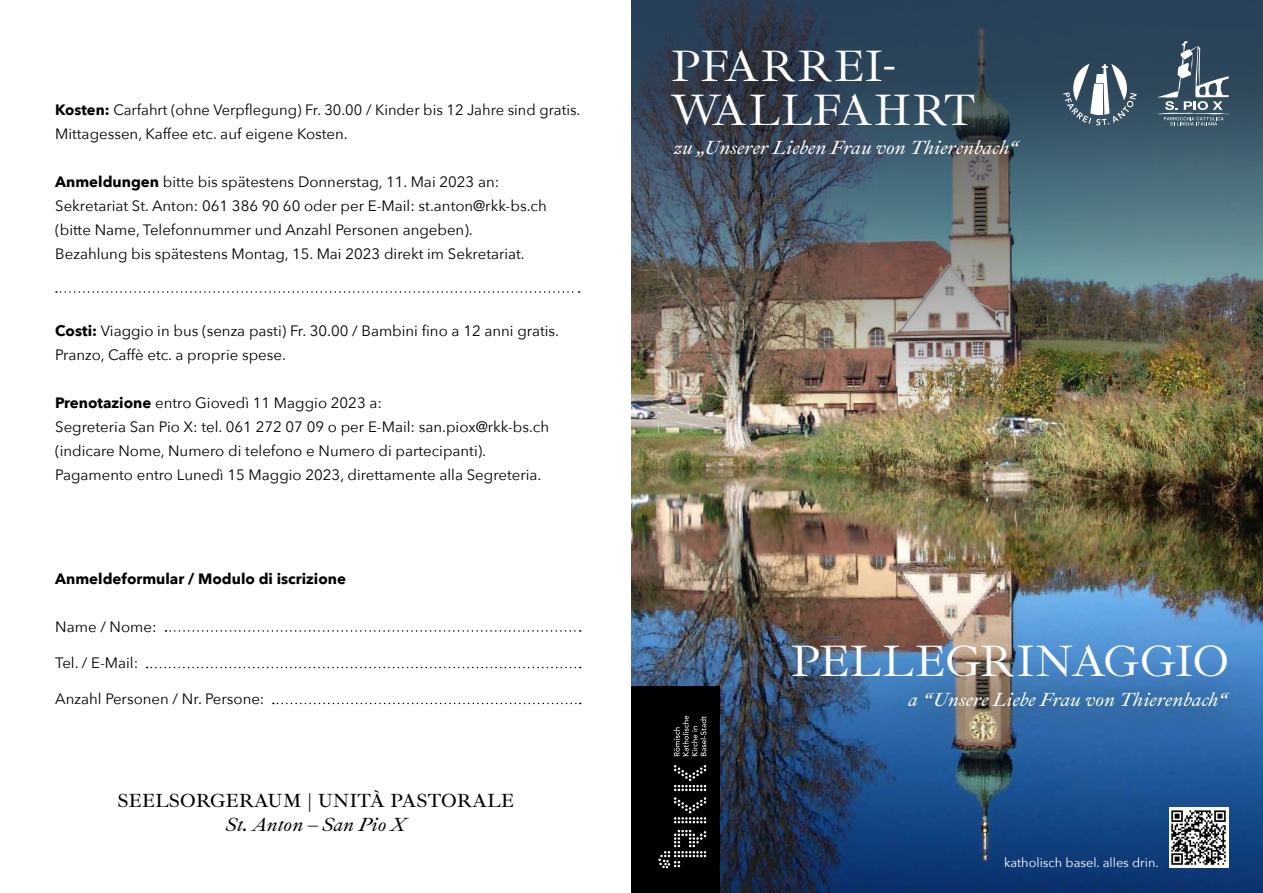
<style>
.page{position:relative;width:1263px;height:893px;background:#fff}
.page>*{position:absolute;margin:0;border:0;box-sizing:border-box;transform-origin:0 0}
.t1{font:45px/43.5px "Ibarra Real Nova";color:#fff}
.t2{font:italic 500 19.5px "Ibarra Real Nova";color:#fff}
.t3{font:500 19.5px "Ibarra Real Nova";color:#000}
.t4{font:italic 500 19.5px "Ibarra Real Nova";color:#000}
.t5{font:15px/24px "Avenir Next";color:#000}
.t6{font:700 15px "Avenir Next";color:#000}
.t7{font:12.75px "Avenir Next";color:#fff}
.s1{font-weight:700}
</style>
<div class="page">
<img style="left:631px;top:416px;width:632px;height:477px">
<img style="left:631px;top:0;width:632px;height:416px">
<div style="left:631px;top:686px;width:89px;height:207px;background:#000"></div>
<svg style="left:674px;top:716px;width:32px;height:40px"></svg>
<svg style="left:674px;top:797px;width:32px;height:26px"></svg>
<svg style="left:674px;top:765px;width:32px;height:26px"></svg>
<svg style="left:658px;top:830px;width:48px;height:38px"></svg>
<img style="left:1169px;top:808px;width:59px;height:59px">
<div style="left:874px;top:656px;width:389px;height:87px;background:#000;opacity:.35"></div>
<svg style="left:56px;top:291px;width:524px;height:2px"></svg>
<svg style="left:1063px;top:64px;width:74px;height:61px"></svg>
<svg style="left:1156px;top:41px;width:74px;height:84px;background:#526878"></svg>
<svg style="left:166px;top:630px;width:415px;height:2px"></svg>
<svg style="left:147px;top:667px;width:434px;height:1px"></svg>
<svg style="left:273px;top:703px;width:308px;height:1px"></svg>
<p class="t5" style="left:55px;top:97px;width:527px"><span class="s1">Kosten:</span> Carfahrt (ohne Verpflegung) Fr. 30.00 / Kinder bis 12 Jahre sind gratis.<br>Mittagessen, Kaffee etc. auf eigene Kosten.</p>
<p class="t5" style="left:55px;top:169px;width:493px"><span class="s1">Anmeldungen</span> bitte bis spätestens Donnerstag, 11. Mai 2023 an:<br>Sekretariat St. Anton: 061 386 90 60 oder per E-Mail: st.anton@rkk-bs.ch (bitte Name, Telefonnummer und Anzahl Personen angeben).<br>Bezahlung bis spätestens Montag, 15. Mai 2023 direkt im Sekretariat.</p>
<p class="t5" style="left:55px;top:318px;width:505px"><span class="s1">Costi:</span> Viaggio in bus (senza pasti) Fr. 30.00 / Bambini fino a 12 anni gratis.<br>Pranzo, Caffè etc. a proprie spese.</p>
<p class="t5" style="left:55px;top:390px;width:495px"><span class="s1">Prenotazione</span> entro Giovedì 11 Maggio 2023 a:<br>Segreteria San Pio X: tel. 061 272 07 09 o per E-Mail: san.piox@rkk-bs.ch (indicare Nome, Numero di telefono e Numero di partecipanti).<br>Pagamento entro Lunedì 15 Maggio 2023, direttamente alla Segreteria.</p>
<p class="t6" style="left:55px;top:565px;width:292px">Anmeldeformular / Modulo di iscrizione</p>
<p class="t5" style="left:55px;top:614px;width:103px">Name / Nome:</p>
<p class="t5" style="left:55px;top:650px;width:84px">Tel. / E-Mail:</p>
<p class="t5" style="left:55px;top:686px;width:211px">Anzahl Personen / Nr. Persone:</p>
<h2 class="t3" style="left:117px;top:790px;width:398px">SEELSORGERAUM | UNITÀ PASTORALE</h2>
<h2 class="t4" style="left:225px;top:814px;width:182px">St. Anton – San Pio X</h2>
<h1 class="t1" style="left:671px;top:46px;width:306px">PFARREI-<br>WALLFAHRT</h1>
<h2 class="t2" style="left:674px;top:137px;width:345px">zu „Unserer Lieben Frau von Thierenbach“</h2>
<h1 class="t1" style="left:790px;top:640px;width:440px">PELLEGRINAGGIO</h1>
<h2 class="t2" style="left:909px;top:689px;width:320px">a “Unsere Liebe Frau von Thierenbach“</h2>
<p class="t7" style="left:1004px;top:852px;width:156px">katholisch basel. alles drin.</p>
</div>
